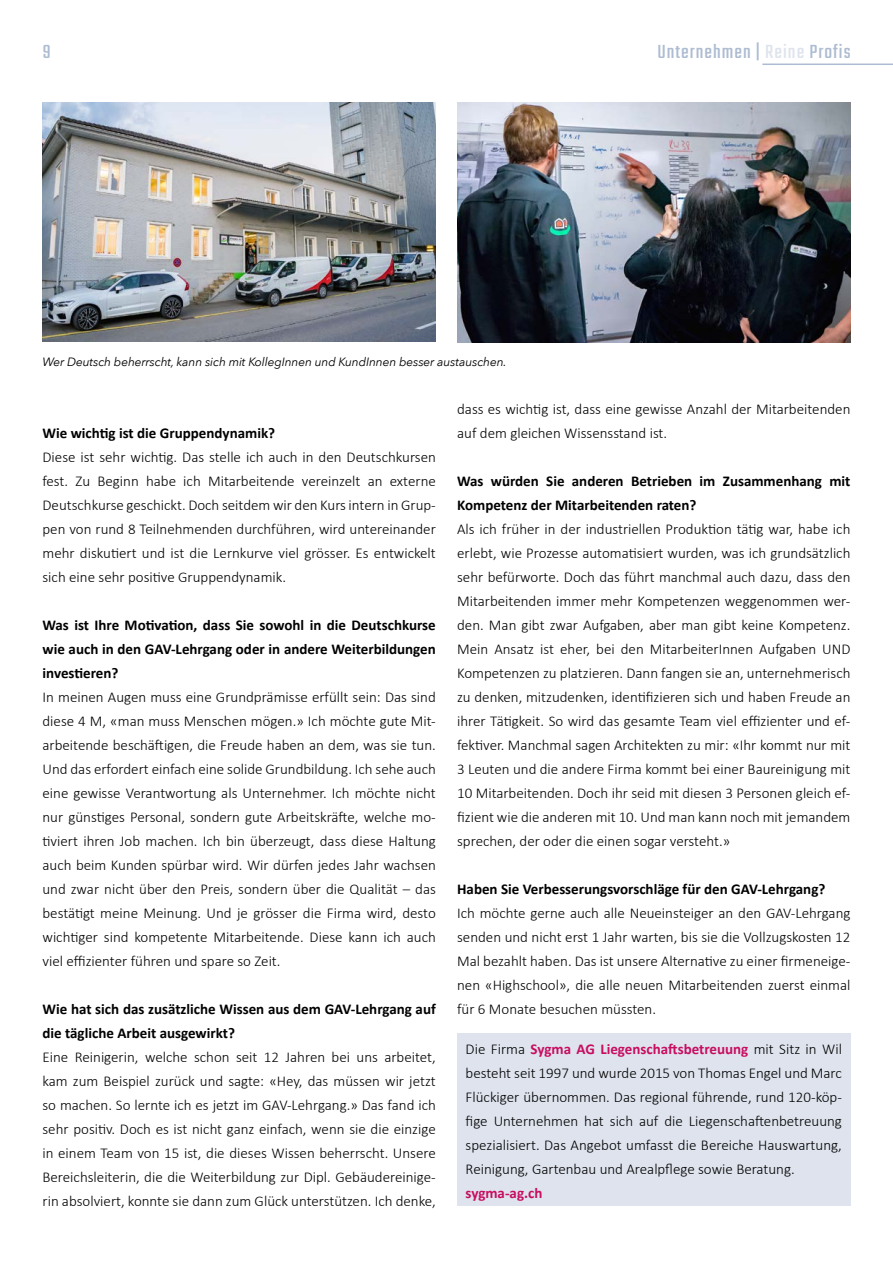
<style>
.page{position:relative;width:893px;height:1263px;background:#fff}
.page>*{position:absolute;margin:0;border:0;box-sizing:border-box;transform-origin:0 0}
.t1{font:21px "Teko";letter-spacing:.05em;color:#adbcd2}
.t2{font:300 15px/24px "Calibri";color:#000;text-align:justify}
.t3{font:700 15px/24px "Calibri";color:#000}
.t4{font:700 15px "Calibri";color:#c80d61}
.t5{font:italic 12px "Avenir Next";letter-spacing:-.01em;color:#000}
.s1{color:#dee3ed}
.s2{font-weight:700;color:#c80d61}
</style>
<div class="page">
<hr style="left:762px;top:64px;width:131px;height:1px;background:#adbcd2">
<div style="left:457px;top:1034px;width:393px;height:172px;background:#dee3ed"></div>
<img style="left:43px;top:102px;width:393px;height:239px">
<img style="left:457px;top:102px;width:393px;height:240px">
<h1 class="t1" style="left:43px;top:40px;width:9px">9</h1>
<h1 class="t1" style="left:657px;top:40px;width:195px">Unternehmen | <span class="s1">Reine</span> Profis</h1>
<p class="t5" style="left:42px;top:352px;width:466px">Wer Deutsch beherrscht, kann sich mit KollegInnen und KundInnen besser austauschen.</p>
<p class="t3" style="left:43px;top:421px;width:234px">Wie wichtig ist die Gruppendynamik?</p>
<p class="t2" style="left:43px;top:444px;width:395px">Diese ist sehr wichtig. Das stelle ich auch in den Deutschkursen fest. Zu Beginn habe ich Mitarbeitende vereinzelt an externe Deutschkurse geschickt. Doch seitdem wir den Kurs intern in Grup&shy;pen von rund 8 Teilnehmenden durchführen, wird untereinander mehr diskutiert und ist die Lernkurve viel grösser. Es entwickelt sich eine sehr positive Gruppendynamik.</p>
<p class="t3" style="left:43px;top:613px;width:395px;text-align:justify">Was ist Ihre Motivation, dass Sie sowohl in die Deutschkurse wie auch in den GAV-Lehrgang oder in andere Weiterbildungen investieren?</p>
<p class="t2" style="left:43px;top:684px;width:395px">In meinen Augen muss eine Grundprämisse erfüllt sein: Das sind diese 4 M, «man muss Menschen mögen.» Ich möchte gute Mit&shy;arbeitende beschäftigen, die Freude haben an dem, was sie tun.<br>Und das erfordert einfach eine solide Grundbildung. Ich sehe auch eine gewisse Verantwortung als Unternehmer. Ich möchte nicht nur günstiges Personal, sondern gute Arbeitskräfte, welche mo&shy;tiviert ihren Job machen. Ich bin überzeugt, dass diese Haltung auch beim Kunden spürbar wird. Wir dürfen jedes Jahr wachsen und zwar nicht über den Preis, sondern über die Qualität – das bestätigt meine Meinung. Und je grösser die Firma wird, desto wichtiger sind kompetente Mitarbeitende. Diese kann ich auch viel effizienter führen und spare so Zeit.</p>
<p class="t3" style="left:43px;top:997px;width:395px">Wie hat sich das zusätzliche Wissen aus dem GAV-Lehrgang auf die tägliche Arbeit ausgewirkt?</p>
<p class="t2" style="left:43px;top:1044px;width:395px">Eine Reinigerin, welche schon seit 12 Jahren bei uns arbeitet, kam zum Beispiel zurück und sagte: «Hey, das müssen wir jetzt so machen. So lernte ich es jetzt im GAV-Lehrgang.» Das fand ich sehr positiv. Doch es ist nicht ganz einfach, wenn sie die einzige in einem Team von 15 ist, die dieses Wissen beherrscht. Unsere Bereichsleiterin, die die Weiterbildung zur Dipl. Gebäudereinige&shy;rin absolviert, konnte sie dann zum Glück unterstützen. Ich denke,</p>
<p class="t2" style="left:457px;top:396px;width:395px">dass es wichtig ist, dass eine gewisse Anzahl der Mitarbeitenden auf dem gleichen Wissensstand ist.</p>
<p class="t3" style="left:457px;top:469px;width:395px">Was würden Sie anderen Betrieben im Zusammenhang mit<br>Kompetenz der Mitarbeitenden raten?</p>
<p class="t2" style="left:457px;top:516px;width:395px">Als ich früher in der industriellen Produktion tätig war, habe ich erlebt, wie Prozesse automatisiert wurden, was ich grundsätzlich sehr befürworte. Doch das führt manchmal auch dazu, dass den Mitarbeitenden immer mehr Kompetenzen weggenommen wer&shy;den. Man gibt zwar Aufgaben, aber man gibt keine Kompetenz.<br>Mein Ansatz ist eher, bei den MitarbeiterInnen Aufgaben UND Kompetenzen zu platzieren. Dann fangen sie an, unternehmerisch zu denken, mitzudenken, identifizieren sich und haben Freude an ihrer Tätigkeit. So wird das gesamte Team viel effizienter und ef&shy;fektiver. Manchmal sagen Architekten zu mir: «Ihr kommt nur mit 3 Leuten und die andere Firma kommt bei einer Baureinigung mit 10 Mitarbeitenden. Doch ihr seid mit diesen 3 Personen gleich ef&shy;fizient wie die anderen mit 10. Und man kann noch mit jemandem sprechen, der oder die einen sogar versteht.»</p>
<p class="t3" style="left:457px;top:877px;width:370px">Haben Sie Verbesserungsvorschläge für den GAV-Lehrgang?</p>
<p class="t2" style="left:457px;top:900px;width:395px">Ich möchte gerne auch alle Neueinsteiger an den GAV-Lehrgang senden und nicht erst 1 Jahr warten, bis sie die Vollzugskosten 12<br>Mal bezahlt haben. Das ist unsere Alternative zu einer firmeneige&shy;nen «Highschool», die alle neuen Mitarbeitenden zuerst einmal für 6 Monate besuchen müssten.</p>
<p class="t2" style="left:466px;top:1036px;width:378px">Die Firma <span class="s2">Sygma AG Liegenschaftsbetreuung</span> mit Sitz in Wil besteht seit 1997 und wurde 2015 von Thomas Engel und Marc Flückiger übernommen. Das regional führende, rund 120-köp&shy;fige Unternehmen hat sich auf die Liegenschaftenbetreuung spezialisiert. Das Angebot umfasst die Bereiche Hauswartung, Reinigung, Gartenbau und Arealpflege sowie Beratung.</p>
<p class="t4" style="left:466px;top:1183px;width:78px">sygma-ag.ch</p>
</div>
